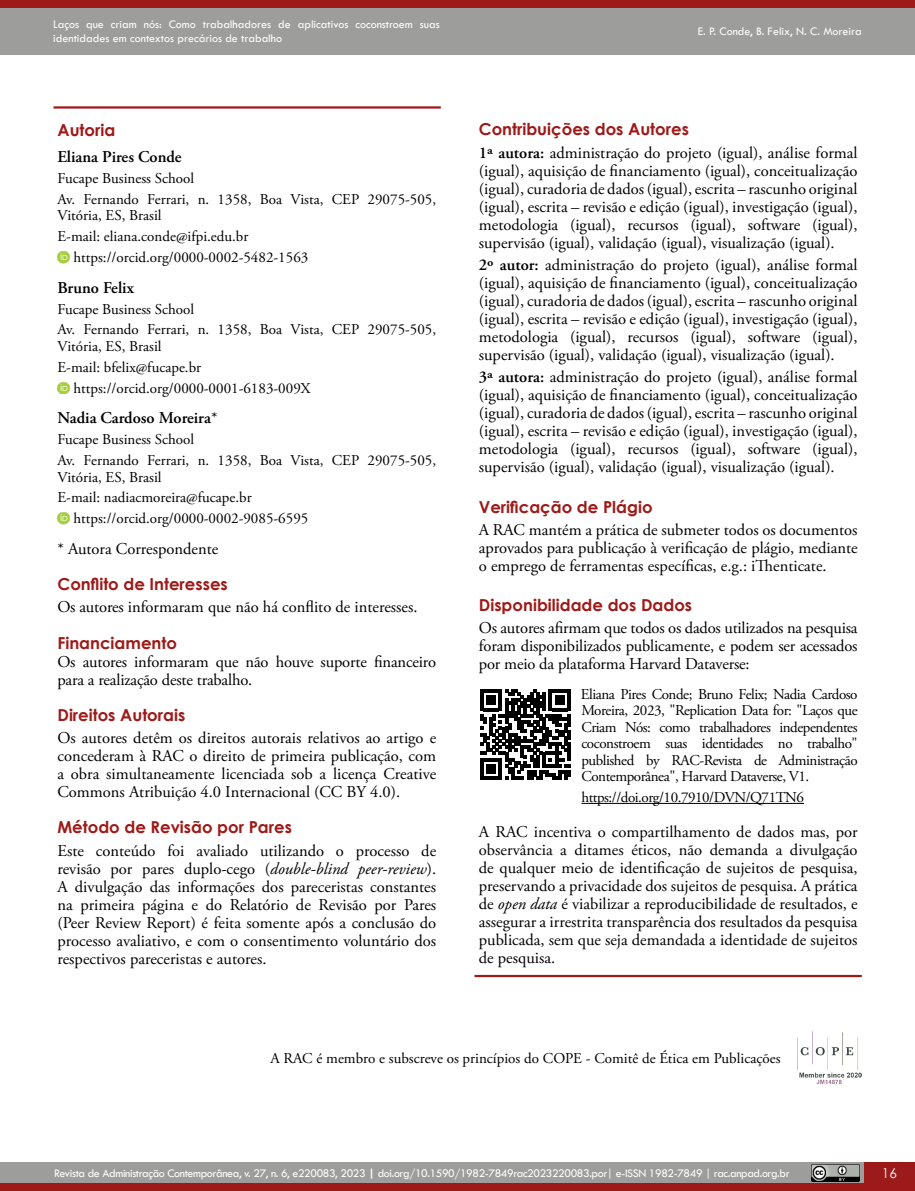
<style>
.page{position:relative;width:915px;height:1191px;background:#fff}
.page>*{position:absolute;margin:0;border:0;box-sizing:border-box;transform-origin:0 0}
.t1{font:16.5px/18px "Adobe Garamond Pro";color:#000;text-align:justify}
.t2{font:700 16.5px "Century Gothic";color:#9d1a18}
.t3{font:600 16.5px "Adobe Garamond Pro";color:#000}
.t4{font:15px/16.5px "Adobe Garamond Pro";color:#000}
.t5{font:15px "Adobe Garamond Pro";letter-spacing:-.03em;color:#000}
.t6{font:13.5px "Century Gothic";color:#fff}
.t7{font:12px "Tw Cen";letter-spacing:-.03em;color:#fff}
.t8{font:12px/14.4px "Tw Cen";letter-spacing:-.005em;color:#fff}
.s1{font-weight:400}
.s2{font-style:italic}
.s3{font-weight:600}
.s4{font-weight:700}
</style>
<div class="page">
<div style="left:863px;top:1162px;width:51px;height:21px;background:#9d1a1a"></div>
<div style="left:0;top:0;width:914px;height:54px;background:#9d9d9c"></div>
<div style="left:0;top:0;width:914px;height:7px;background:#9d1a18"></div>
<div style="left:0;top:1162px;width:863px;height:21px;background:#9d9d9c"></div>
<div style="left:0;top:1183px;width:914px;height:8px;background:#9d1a18"></div>
<img style="left:811px;top:1164px;width:48px;height:17px">
<hr style="left:53px;top:106px;width:387px;height:3px;background:#9d1a18">
<svg style="left:57px;top:251px;width:13px;height:12px"></svg>
<svg style="left:57px;top:381px;width:13px;height:13px"></svg>
<svg style="left:57px;top:512px;width:13px;height:12px"></svg>
<hr style="left:581px;top:803px;width:222px;height:1px;background:#000">
<svg style="left:480px;top:689px;width:90px;height:91px"></svg>
<hr style="left:474px;top:975px;width:387px;height:2px;background:#9d1a18">
<img style="left:797px;top:1031px;width:64px;height:53px">
<p class="t8" style="left:53px;top:17px;width:388px">Laços que criam nós: Como trabalhadores de aplicativos coconstroem suas identidades em contextos precários de trabalho</p>
<p class="t2" style="left:57px;top:117px;width:59px">Autoria</p>
<p class="t3" style="left:57px;top:148px;width:126px">Eliana Pires Conde</p>
<p class="t4" style="left:57px;top:168px;width:380px;line-height:20.9px">Fucape Business School<br>Av. Fernando Ferrari, n. 1358, Boa Vista, CEP 29075-505,</p>
<p class="t4" style="left:57px;top:208px;width:106px">Vitória, ES, Brasil</p>
<p class="t4" style="left:57px;top:229px;width:192px">E-mail: eliana.conde@ifpi.edu.br</p>
<p class="t4" style="left:73px;top:249px;width:236px">https://orcid.org/0000-0002-5482-1563</p>
<p class="t3" style="left:57px;top:278px;width:78px">Bruno Felix</p>
<p class="t4" style="left:57px;top:299px;width:380px;line-height:20.9px">Fucape Business School<br>Av. Fernando Ferrari, n. 1358, Boa Vista, CEP 29075-505,</p>
<p class="t4" style="left:57px;top:338px;width:106px">Vitória, ES, Brasil</p>
<p class="t4" style="left:57px;top:359px;width:145px">E-mail: bfelix@fucape.br</p>
<p class="t4" style="left:73px;top:380px;width:238px">https://orcid.org/0000-0001-6183-009X</p>
<p class="t3" style="left:57px;top:409px;width:161px">Nadia Cardoso Moreira<span class="s1">*</span></p>
<p class="t4" style="left:57px;top:429px;width:380px;line-height:20.9px">Fucape Business School<br>Av. Fernando Ferrari, n. 1358, Boa Vista, CEP 29075-505,</p>
<p class="t4" style="left:57px;top:469px;width:106px">Vitória, ES, Brasil</p>
<p class="t4" style="left:57px;top:490px;width:196px">E-mail: nadiacmoreira@fucape.br</p>
<p class="t4" style="left:73px;top:511px;width:236px">https://orcid.org/0000-0002-9085-6595</p>
<p class="t1" style="left:57px;top:540px;width:162px">* Autora Correspondente</p>
<p class="t2" style="left:57px;top:571px;width:172px">Conflito de Interesses</p>
<p class="t1" style="left:57px;top:599px;width:361px">Os autores informaram que não há conflito de interesses.</p>
<p class="t2" style="left:57px;top:630px;width:121px">Financiamento</p>
<p class="t1" style="left:57px;top:653px;width:380px">Os autores informaram que não houve suporte financeiro para a realização deste trabalho.</p>
<p class="t2" style="left:57px;top:702px;width:129px">Direitos Autorais</p>
<p class="t1" style="left:57px;top:729px;width:380px">Os autores detêm os direitos autorais relativos ao artigo e concederam à RAC o direito de primeira publicação, com a obra simultaneamente licenciada sob a licença Creative Commons Atribuição 4.0 Internacional (CC BY 4.0).</p>
<p class="t2" style="left:57px;top:814px;width:236px">Método de Revisão por Pares</p>
<p class="t1" style="left:57px;top:842px;width:380px">Este conteúdo foi avaliado utilizando o processo de revisão por pares duplo-cego (<span class="s2">double-blind peer-review</span>).<br>A divulgação das informações dos pareceristas constantes na primeira página e do Relatório de Revisão por Pares (Peer Review Report) é feita somente após a conclusão do processo avaliativo, e com o consentimento voluntário dos respectivos pareceristas e autores.</p>
<p class="t8" style="left:697px;top:24px;width:165px">E. P. Conde, B. Felix, N. C. Moreira</p>
<p class="t2" style="left:478px;top:117px;width:211px">Contribuições dos Autores</p>
<p class="t1" style="left:478px;top:144px;width:380px"><span class="s3">1ª autora:</span> administração do projeto (igual), análise formal (igual), aquisição de financiamento (igual), conceitualização (igual), curadoria de dados (igual), escrita – rascunho original (igual), escrita – revisão e edição (igual), investigação (igual), metodologia (igual), recursos (igual), software (igual), supervisão (igual), validação (igual), visualização (igual).</p>
<p class="t1" style="left:478px;top:256px;width:380px"><span class="s3">2º autor:</span> administração do projeto (igual), análise formal (igual), aquisição de financiamento (igual), conceitualização (igual), curadoria de dados (igual), escrita – rascunho original (igual), escrita – revisão e edição (igual), investigação (igual), metodologia (igual), recursos (igual), software (igual), supervisão (igual), validação (igual), visualização (igual).</p>
<p class="t1" style="left:478px;top:368px;width:380px"><span class="s3">3ª autora:</span> administração do projeto (igual), análise formal (igual), aquisição de financiamento (igual), conceitualização (igual), curadoria de dados (igual), escrita – rascunho original (igual), escrita – revisão e edição (igual), investigação (igual), metodologia (igual), recursos (igual), software (igual), supervisão (igual), validação (igual), visualização (igual).</p>
<p class="t2" style="left:478px;top:494px;width:175px">Verificação de Plágio</p>
<p class="t1" style="left:478px;top:521px;width:380px">A RAC mantém a prática de submeter todos os documentos aprovados para publicação à verificação de plágio, mediante o emprego de ferramentas específicas, e.g.: iThenticate.</p>
<p class="t2" style="left:478px;top:592px;width:215px">Disponibilidade dos Dados</p>
<p class="t1" style="left:478px;top:620px;width:380px">Os autores afirmam que todos os dados utilizados na pesquisa foram disponibilizados publicamente, e podem ser acessados por meio da plataforma Harvard Dataverse:</p>
<p class="t4" style="left:580px;top:686px;width:278px;text-align:justify">Eliana Pires Conde; Bruno Felix; Nadia Cardoso Moreira, 2023, "Replication Data for: "Laços que Criam Nós: como trabalhadores independentes coconstroem suas identidades no trabalho" published by RAC-Revista de Administração Contemporânea", Harvard Dataverse, V1.</p>
<p class="t5" style="left:581px;top:788px;width:224px">https://doi.org/10.7910/DVN/Q71TN6</p>
<p class="t1" style="left:478px;top:823px;width:380px">A RAC incentiva o compartilhamento de dados mas, por observância a ditames éticos, não demanda a divulgação de qualquer meio de identificação de sujeitos de pesquisa, preservando a privacidade dos sujeitos de pesquisa. A prática de <span class="s2">open data</span> é viabilizar a reproducibilidade de resultados, e assegurar a irrestrita transparência dos resultados da pesquisa publicada, sem que seja demandada a identidade de sujeitos de pesquisa.</p>
<p class="t4" style="left:270px;top:1050px;width:511px">A RAC é membro e subscreve os princípios do COPE - Comitê de Ética em Publicações</p>
<p class="t7" style="left:54px;top:1166px;width:736px">Revista de Administração Contemporânea, v. 27, n. 6, e220083, 2023 <span class="s4">|</span> doi.org/10.1590/1982-7849rac2023220083.por| e-ISSN 1982-7849 | rac.anpad.org.br</p>
<p class="t6" style="left:881px;top:1163px;width:16px">16</p>
</div>
